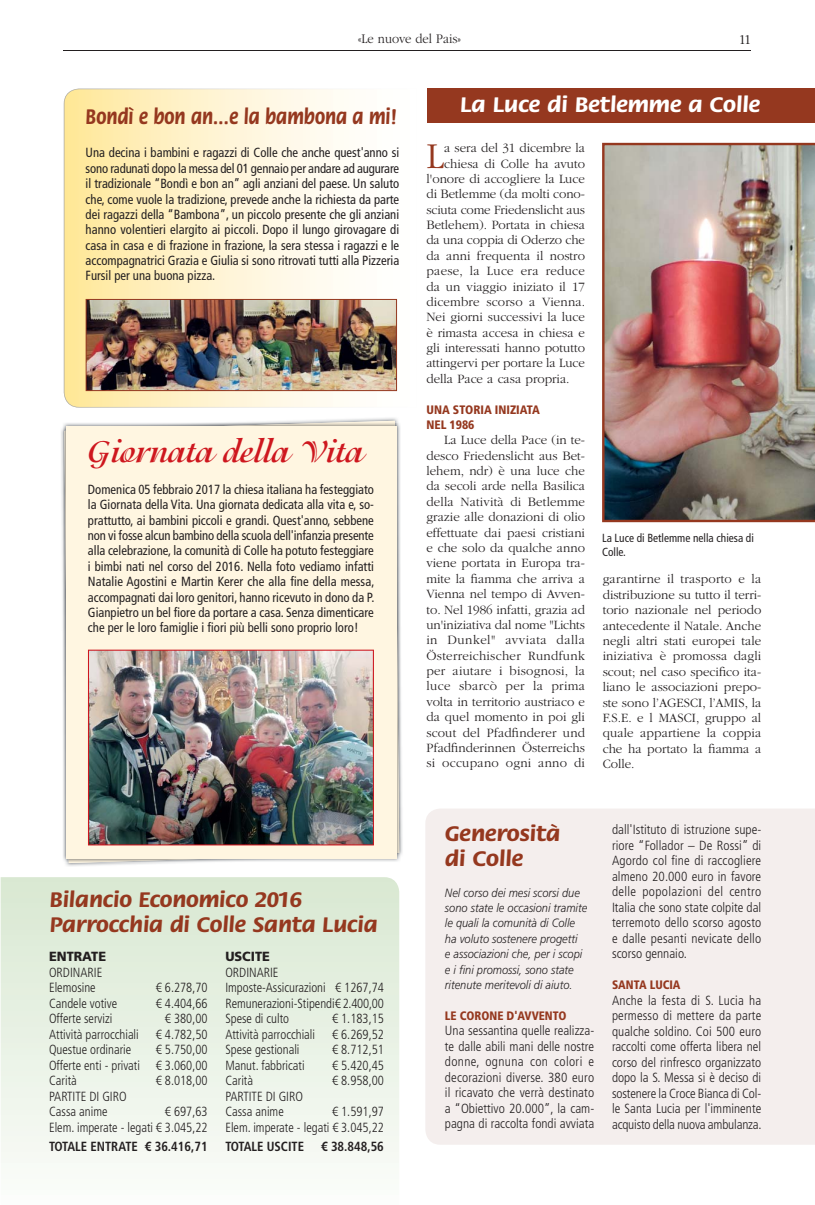
<style>
.page{position:relative;width:815px;height:1205px;background:#fff}
.page>*{position:absolute;margin:0;border:0;box-sizing:border-box;transform-origin:0 0}
.t1{font:300 37.88px "ITC Garamond Std";color:#95381f}
.t2{font:700 33px "Isadora Std";color:#ce171e}
.t3{font:700 22.5px/25px "Flora Std";color:#95381f;scale:1.07 1}
.t4{font:700 22.5px "Flora Std";color:#95381f;scale:.86 1}
.t5{font:700 22.5px "Flora Std";color:#fff;scale:1.1 1}
.t6{font:700 22.5px/25px "Flora Std";color:#95381f;scale:1.1 1}
.t7{font:300 13.75px "ITC Garamond Std";color:#231f20;scale:.92 1}
.t8{font:13.75px "Giovanni Std";color:#231f20;scale:.94 1}
.t9{font:300 13.25px/15.4px "ITC Garamond Std";color:#231f20;text-align:justify}
.t10{font:condensed 13.25px/15.4px "Frutiger LT Std";color:#231f20;text-align:justify;scale:.96 1}
.t11{font:300 condensed 13.25px/15.5px "Frutiger LT Std";color:#231f20;text-align:justify}
.t12{font:300 condensed 13.25px/15.5px "Frutiger LT Std";color:#231f20;scale:.96 1}
.t13{font:700 condensed 13.25px "Frutiger LT Std";color:#231f20;scale:.96 1}
.t14{font:300 13.25px "ITC Garamond Std";letter-spacing:.02em;color:#231f20}
.t15{font:900 13.25px "Frutiger LT Std";color:#231f20;scale:.96 1}
.t16{font:900 condensed 12.25px "Frutiger LT Std";color:#95381f;scale:.96 1}
.t17{font:900 condensed 12.25px/15.4px "Frutiger LT Std";color:#95381f}
.t18{font:italic 300 12px/15.4px "Frutiger LT Std";color:#231f20;scale:.92 1}
.t19{font:condensed 11.75px/14.2px "Frutiger LT Std";color:#231f20;scale:.96 1}
</style>
<div class="page">
<hr style="left:64px;top:50px;width:687px;height:1px;background:#231f20">
<div style="left:425px;top:809px;width:390px;height:335px;background:#f4eeed"></div>
<img style="left:602px;top:143px;width:213px;height:379px">
<div style="left:427px;top:89px;width:388px;height:34px;background:#95381f"></div>
<img style="left:86px;top:299px;width:311px;height:92px">
<svg style="left:1px;top:877px;width:398px;height:286px"></svg>
<img style="left:61px;top:418px;width:342px;height:448px">
<img style="left:64px;top:422px;width:335px;height:440px">
<div style="left:66px;top:426px;width:331px;height:432px;background:#fff6e1"></div>
<img style="left:88px;top:650px;width:286px;height:195px">
<p class="t7" style="left:358px;top:34px;width:113px">«Le nuove del Pais»</p>
<p class="t8" style="left:739px;top:34px;width:15px">11</p>
<h3 class="t4" style="left:86px;top:108px;width:364px">Bondì e bon an...e la bambona a mi!</h3>
<p class="t10" style="left:86px;top:146px;width:328px">Una decina i bambini e ragazzi di Colle che anche quest'anno si sono radunati dopo la messa del 01 gennaio per andare ad augurare il tradizionale “Bondì e bon an” agli anziani del paese. Un saluto che, come vuole la tradizione, prevede anche la richiesta da parte dei ragazzi della “Bambona”, un piccolo presente che gli anziani hanno volentieri elargito ai piccoli. Dopo il lungo girovagare di casa in casa e di frazione in frazione, la sera stessa i ragazzi e le accompagnatrici Grazia e Giulia si sono ritrovati tutti alla Pizzeria Fursil per una buona pizza.</p>
<h2 class="t2" style="left:88px;top:438px;width:277px">Giornata della Vita</h2>
<p class="t10" style="left:88px;top:482px;width:300px">Domenica 05 febbraio 2017 la chiesa italiana ha festeggiato la Giornata della Vita. Una giornata dedicata alla vita e, so&shy;prattutto, ai bambini piccoli e grandi. Quest'anno, sebbene non vi fosse alcun bambino della scuola dell'infanzia presente alla celebrazione, la comunità di Colle ha potuto festeggiare i bimbi nati nel corso del 2016. Nella foto vediamo infatti Natalie Agostini e Martin Kerer che alla fine della messa, accompagnati dai loro genitori, hanno ricevuto in dono da P.<br>Gianpietro un bel fiore da portare a casa. Senza dimenticare che per le loro famiglie i fiori più belli sono proprio loro!</p>
<h3 class="t3" style="left:49px;top:888px;width:309px">Bilancio Economico 2016<br>Parrocchia di Colle Santa Lucia</h3>
<p class="t15" style="left:49px;top:950px;width:61px">ENTRATE</p>
<p class="t12" style="left:49px;top:965px;width:57px">ORDINARIE<br>Elemosine</p>
<p class="t15" style="left:225px;top:950px;width:48px">USCITE</p>
<p class="t12" style="left:225px;top:965px;width:167px">ORDINARIE<br>Imposte-Assicurazioni € 1267,74<br>Remunerazioni-Stipendi € 2.400,00<br>Spese di culto</p>
<p class="t12" style="left:156px;top:980px;width:56px">€ 6.278,70</p>
<p class="t12" style="left:49px;top:996px;width:72px">Candele votive</p>
<p class="t12" style="left:156px;top:996px;width:56px">€ 4.404,66</p>
<p class="t12" style="left:49px;top:1011px;width:68px">Offerte servizi</p>
<p class="t12" style="left:165px;top:1011px;width:46px">€ 380,00</p>
<p class="t12" style="left:49px;top:1027px;width:95px">Attività parrocchiali</p>
<p class="t12" style="left:156px;top:1027px;width:56px">€ 4.782,50</p>
<p class="t12" style="left:49px;top:1042px;width:87px">Questue ordinarie</p>
<p class="t12" style="left:332px;top:1011px;width:56px">€ 1.183,15</p>
<p class="t12" style="left:225px;top:1027px;width:95px">Attività parrocchiali</p>
<p class="t12" style="left:332px;top:1027px;width:56px">€ 6.269,52</p>
<p class="t12" style="left:225px;top:1042px;width:79px">Spese gestionali</p>
<p class="t12" style="left:332px;top:1042px;width:56px">€ 8.712,51</p>
<p class="t12" style="left:225px;top:1058px;width:84px">Manut. fabbricati</p>
<p class="t12" style="left:332px;top:1058px;width:56px">€ 5.420,45</p>
<p class="t12" style="left:225px;top:1073px;width:30px">Carità</p>
<p class="t12" style="left:332px;top:1073px;width:56px">€ 8.958,00</p>
<p class="t12" style="left:225px;top:1089px;width:82px">PARTITE DI GIRO<br>Cassa anime</p>
<p class="t12" style="left:49px;top:1042px;width:167px;text-align:justify;text-indent:107px">€ 5.750,00<br>Offerte enti - privati € 3.060,00<br>Carità</p>
<p class="t12" style="left:156px;top:1073px;width:56px">€ 8.018,00</p>
<p class="t12" style="left:49px;top:1089px;width:82px">PARTITE DI GIRO<br>Cassa anime</p>
<p class="t12" style="left:225px;top:1104px;width:167px;text-align:right">€ 1.591,97<br>Elem. imperate - legati € 3.045,22</p>
<p class="t13" style="left:225px;top:1139px;width:83px">TOTALE USCITE</p>
<p class="t13" style="left:321px;top:1139px;width:67px">€ 38.848,56</p>
<p class="t12" style="left:49px;top:1104px;width:167px;text-align:right">€ 697,63<br>Elem. imperate - legati € 3.045,22</p>
<p class="t13" style="left:49px;top:1139px;width:167px">TOTALE ENTRATE € 36.416,71</p>
<h3 class="t5" style="left:460px;top:96px;width:274px">La Luce di Betlemme a Colle</h3>
<h1 class="t1" style="left:426px;top:141px;width:19px">L</h1>
<p class="t9" style="left:444px;top:141px;width:142px">a sera del 31 dicembre la</p>
<p class="t9" style="left:444px;top:157px;width:142px">chiesa di Colle ha avuto</p>
<p class="t9" style="left:426px;top:172px;width:160px">l'onore di accogliere la Luce</p>
<p class="t9" style="left:426px;top:187px;width:160px">di Betlemme (da molti cono-</p>
<p class="t9" style="left:426px;top:203px;width:160px">sciuta come Friedenslicht aus</p>
<p class="t9" style="left:426px;top:218px;width:160px">Betlehem). Portata in chiesa</p>
<p class="t9" style="left:426px;top:234px;width:160px">da una coppia di Oderzo che</p>
<p class="t9" style="left:426px;top:249px;width:160px">da anni frequenta il nostro</p>
<p class="t14" style="left:426px;top:266px;width:160px">paese, la Luce era reduce</p>
<p class="t9" style="left:426px;top:280px;width:160px">da un viaggio iniziato il 17</p>
<p class="t9" style="left:426px;top:295px;width:160px">dicembre scorso a Vienna.</p>
<p class="t9" style="left:426px;top:310px;width:160px">Nei giorni successivi la luce</p>
<p class="t9" style="left:426px;top:326px;width:160px">è rimasta accesa in chiesa e</p>
<p class="t9" style="left:426px;top:341px;width:160px">gli interessati hanno potutto</p>
<p class="t9" style="left:426px;top:357px;width:160px">attingervi per portare la Luce</p>
<p class="t9" style="left:426px;top:372px;width:145px">della Pace a casa propria.</p>
<p class="t17" style="left:426px;top:402px;width:115px">UNA STORIA INIZIATA<br>NEL 1986</p>
<p class="t9" style="left:426px;top:433px;width:160px;text-indent:18px">La Luce della Pace (in te&shy;desco Friedenslicht aus Bet&shy;lehem, ndr) è una luce che da secoli arde nella Basilica della Natività di Betlemme grazie alle donazioni di olio effettuate dai paesi cristiani e che solo da qualche anno viene portata in Europa tra&shy;mite la fiamma che arriva a Vienna nel tempo di Avven&shy;to. Nel 1986 infatti, grazia ad un'iniziativa dal nome "Lichts in Dunkel" avviata dalla Österreichischer Rundfunk per aiutare i bisognosi, la luce sbarcò per la prima volta in territorio austriaco e da quel momento in poi gli scout del Pfadfinderer und Pfadfinderinnen Österreichs si occupano ogni anno di</p>
<p class="t19" style="left:602px;top:532px;width:160px">La Luce di Betlemme nella chiesa di<br>Colle.</p>
<p class="t9" style="left:603px;top:573px;width:160px">garantirne il trasporto e la distribuzione su tutto il terri&shy;torio nazionale nel periodo antecedente il Natale. Anche negli altri stati europei tale iniziativa è promossa dagli scout; nel caso specifico ita&shy;liano le associazioni prepo&shy;ste sono l’AGESCI, l’AMIS, la F.S.E. e l MASCI, gruppo al quale appartiene la coppia che ha portato la fiamma a Colle.</p>
<h3 class="t6" style="left:445px;top:822px;width:107px">Generosità di Colle</h3>
<p class="t18" style="left:445px;top:885px;width:156px">Nel corso dei mesi scorsi due sono state le occasioni tramite le quali la comunità di Colle ha voluto sostenere progetti<br>e associazioni che, per i scopi e i fini promossi, sono state ritenute meritevoli di aiuto.</p>
<p class="t16" style="left:445px;top:1009px;width:128px">LE CORONE D'AVVENTO</p>
<p class="t11" style="left:445px;top:1023px;width:151px">Una sessantina quelle realizza&shy;te dalle abili mani delle nostre donne, ognuna con colori e decorazioni diverse. 380 euro il ricavato che verrà destinato a “Obiettivo 20.000”, la cam&shy;pagna di raccolta fondi avviata</p>
<p class="t11" style="left:612px;top:822px;width:151px">dall'Istituto di istruzione supe&shy;riore “Follador – De Rossi” di Agordo col fine di raccogliere almeno 20.000 euro in favore delle popolazioni del centro Italia che sono state colpite dal terremoto dello scorso agosto e dalle pesanti nevicate dello scorso gennaio.</p>
<p class="t16" style="left:612px;top:979px;width:73px">SANTA LUCIA</p>
<p class="t11" style="left:612px;top:993px;width:151px">Anche la festa di S. Lucia ha permesso di mettere da parte qualche soldino. Coi 500 euro raccolti come offerta libera nel corso del rinfresco organizzato dopo la S. Messa si è deciso di sostenere la Croce Bianca di Col&shy;le Santa Lucia per l'imminente acquisto della nuova ambulanza.</p>
</div>
